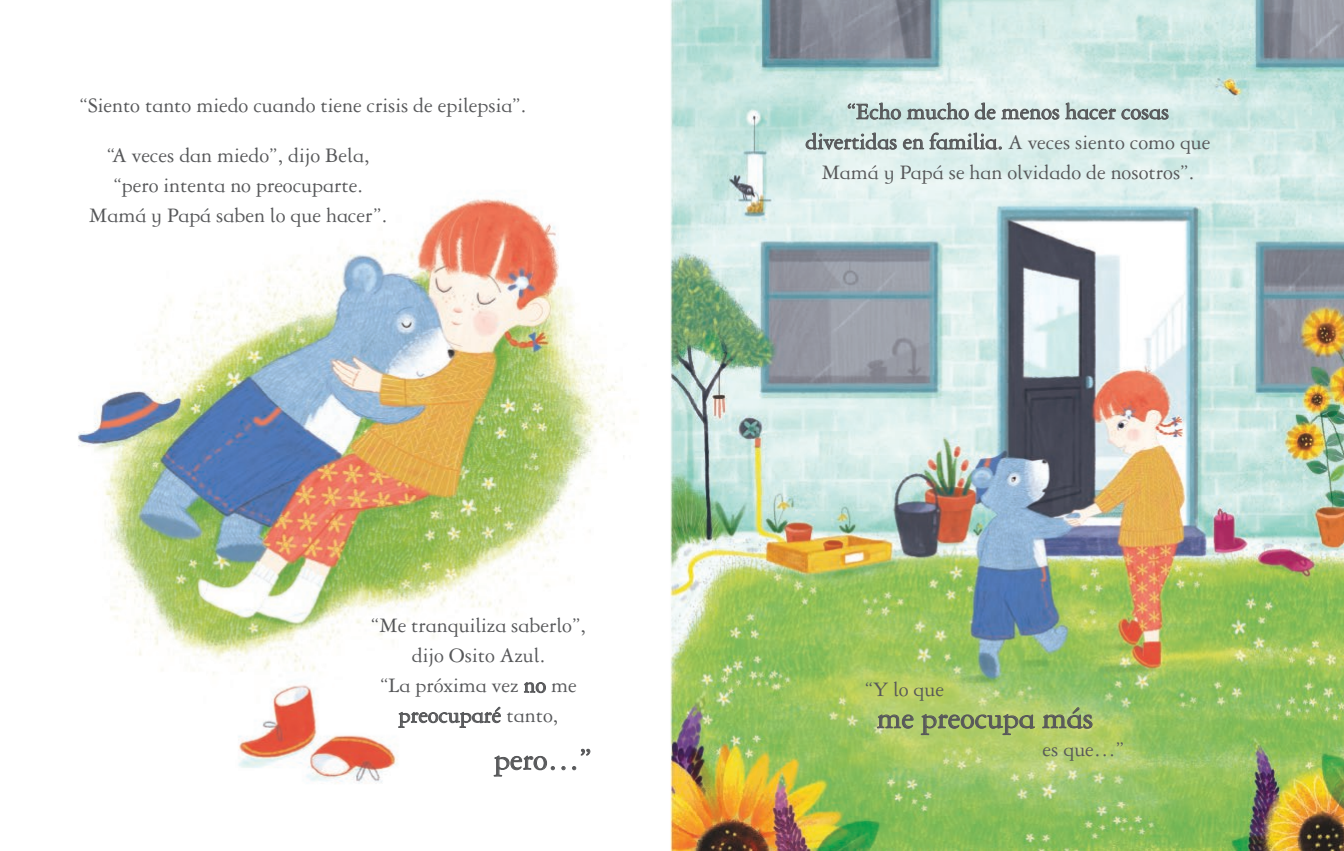
<style>
.page{position:relative;width:1344px;height:851px;background:#fff}
.page>*{position:absolute;margin:0;border:0;box-sizing:border-box;transform-origin:0 0}
.t1{font:32px "Garamond DT Infant";color:#57585a}
.t2{font:24px/30px "Garamond DT Infant";color:#57585a;text-align:center}
.t3{font:22px/30px "Garamond DT Infant";color:#57585a;text-align:center}
.s1{font-size:22px}
.s2{font-size:24px}
</style>
<div class="page">
<img style="left:78px;top:0;width:1266px;height:850px">
<svg style="left:848px;top:102px;width:53px;height:18px"></svg>
<svg style="left:907px;top:102px;width:62px;height:18px"></svg>
<svg style="left:975px;top:102px;width:20px;height:18px"></svg>
<svg style="left:1001px;top:109px;width:58px;height:11px"></svg>
<svg style="left:1065px;top:102px;width:103px;height:18px;background:#b5c5c3"></svg>
<svg style="left:805px;top:132px;width:92px;height:18px;background:#b3c1bf"></svg>
<svg style="left:903px;top:132px;width:98px;height:18px;background:#bcc7c6"></svg>
<svg style="left:524px;top:682px;width:22px;height:11px"></svg>
<svg style="left:398px;top:706px;width:103px;height:21px"></svg>
<svg style="left:493px;top:748px;width:98px;height:28px"></svg>
<svg style="left:876px;top:714px;width:38px;height:15px"></svg>
<svg style="left:920px;top:713px;width:115px;height:22px;background:#9cb167"></svg>
<svg style="left:1042px;top:706px;width:51px;height:23px"></svg>
<p class="t3" style="left:80px;top:91px;width:448px">“Siento tanto miedo cuando tiene crisis de epilepsia”.</p>
<p class="t2" style="left:805px;top:96px;width:406px">“Echo mucho de menos hacer cosas divertidas en familia. <span class="s1">A veces siento como que</span></p>
<p class="t3" style="left:821px;top:157px;width:374px">Mamá y Papá se han olvidado de nosotros”.</p>
<p class="t3" style="left:89px;top:140px;width:300px">“A veces dan miedo”, dijo Bela, “pero intenta no preocuparte.<br>Mamá y Papá saben lo que hacer”.</p>
<p class="t3" style="left:371px;top:610px;width:217px">“Me tranquiliza saberlo”, dijo Osito Azul.<br>“La próxima vez <span class="s2">no</span> me</p>
<p class="t2" style="left:398px;top:700px;width:161px">preocuparé <span class="s1">tanto,</span></p>
<h1 class="t1" style="left:494px;top:741px;width:99px">pero…”</h1>
<p class="t3" style="left:865px;top:673px;width:81px">“Y lo que</p>
<h1 class="t1" style="left:877px;top:699px;width:218px">me preocupa más</h1>
<p class="t3" style="left:1042px;top:734px;width:83px">es que…”</p>
</div>
